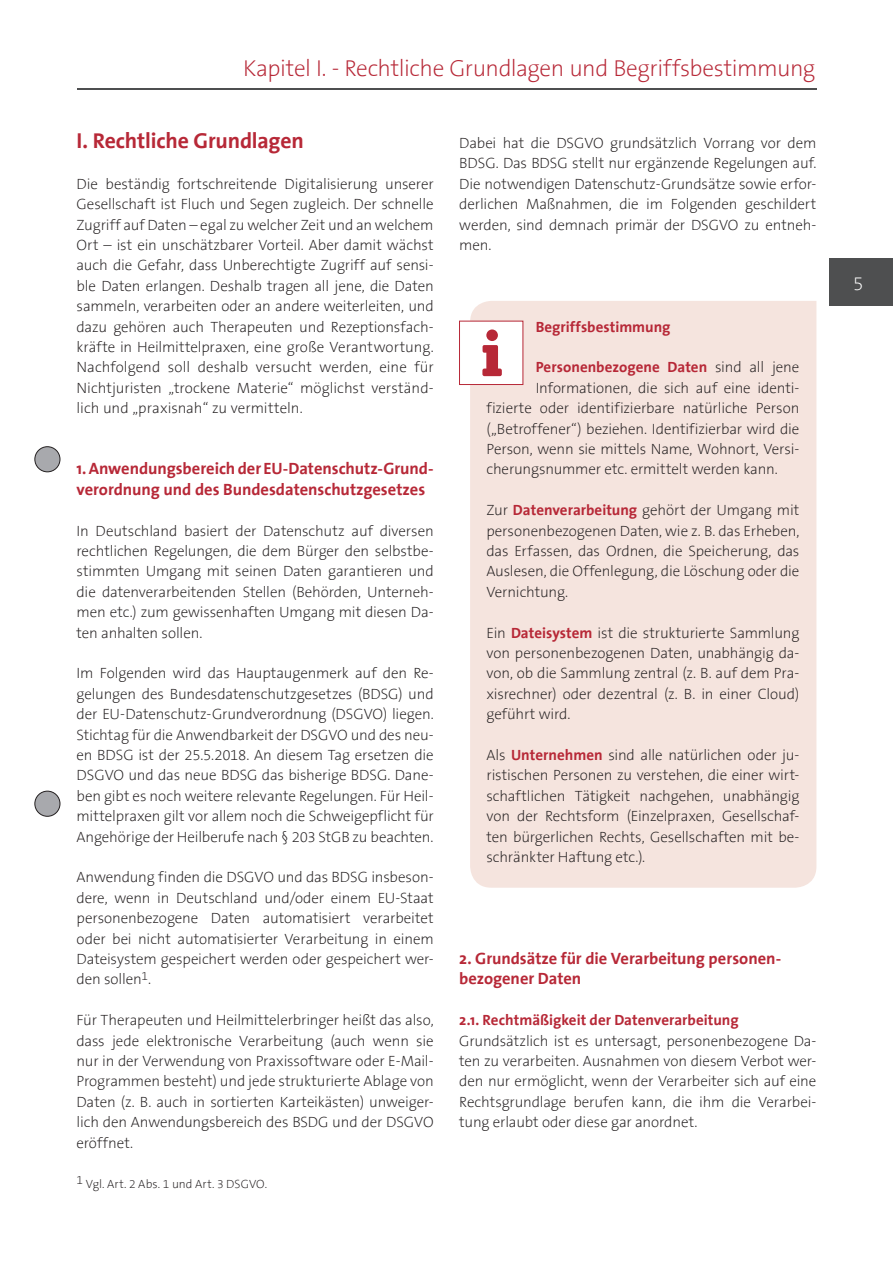
<style>
.page{position:relative;width:893px;height:1263px;background:#fff}
.page>*{position:absolute;margin:0;border:0;box-sizing:border-box;transform-origin:0 0}
.t1{font:200 23.25px "The Sans B2";letter-spacing:-.02em;color:#b72837}
.t2{font:700 21.75px "The Sans";letter-spacing:-.01em;color:#b72837}
.t3{font:200 19.05px "The Sans B2";color:#fff}
.t4{font:700 16.5px/20.4px "The Sans";letter-spacing:-.005em;color:#b72837}
.t5{font:200 15px/20.4px "The Sans B2";letter-spacing:-.01em;color:#231f20;text-align:justify}
.t6{font:700 15px "The Sans";color:#b72837}
.t7{font:200 12px "The Sans B2";letter-spacing:.005em;color:#231f20}
.s1{font-family:"The Sans B2";font-weight:200;color:#231f20}
.s2{font-family:"The Sans";font-weight:700;color:#b72837}
</style>
<div class="page">
<hr style="left:77px;top:89px;width:740px;height:1px;background:#4e4f50">
<div style="left:829px;top:258px;width:64px;height:48px;background:#4e4f50"></div>
<div style="left:470px;top:301px;width:346px;height:587px;background:#f5e4de"></div>
<div style="left:459px;top:321px;width:64px;height:64px;background:#fff;border:1px solid #b72837"></div>
<div style="left:486px;top:329px;width:12px;height:12px;background:#b72837;border-radius:50%"></div>
<svg style="left:482px;top:345px;width:20px;height:31px"></svg>
<div style="left:35px;top:447px;width:25px;height:25px;background:#a8a9ad;border-radius:50%"></div>
<div style="left:35px;top:446px;width:25px;height:26px;border:1px solid #231f20;border-radius:50%"></div>
<div style="left:35px;top:791px;width:25px;height:25px;background:#a8a9ad;border-radius:50%"></div>
<div style="left:35px;top:791px;width:25px;height:25px;border:1px solid #231f20;border-radius:50%"></div>
<h1 class="t1" style="left:243px;top:56px;width:574px">Kapitel I. - Rechtliche Grundlagen und Begriffsbestimmung</h1>
<h2 class="t2" style="left:77px;top:122px;width:229px">I. Rechtliche Grundlagen</h2>
<p class="t5" style="left:77px;top:174px;width:359px">Die beständig fortschreitende Digitalisierung unserer Gesellschaft ist Fluch und Segen zugleich. Der schnelle Zugriff auf Daten – egal zu welcher Zeit und an welchem Ort – ist ein unschätzbarer Vorteil. Aber damit wächst auch die Gefahr, dass Unberechtigte Zugriff auf sensi&shy;ble Daten erlangen. Deshalb tragen all jene, die Daten sammeln, verarbeiten oder an andere weiterleiten, und dazu gehören auch Therapeuten und Rezeptionsfach&shy;kräfte in Heilmittelpraxen, eine große Verantwortung.<br>Nachfolgend soll deshalb versucht werden, eine für Nichtjuristen „trockene Materie“ möglichst verständ&shy;lich und „praxisnah“ zu vermitteln.</p>
<p class="t4" style="left:77px;top:458px;width:359px">1. Anwendungsbereich der EU-Datenschutz-Grund&shy;verordnung und des Bundesdatenschutzgesetzes</p>
<p class="t5" style="left:77px;top:521px;width:359px">In Deutschland basiert der Datenschutz auf diversen rechtlichen Regelungen, die dem Bürger den selbstbe&shy;stimmten Umgang mit seinen Daten garantieren und die datenverarbeitenden Stellen (Behörden, Unterneh&shy;men etc.) zum gewissenhaften Umgang mit diesen Da&shy;ten anhalten sollen.</p>
<p class="t5" style="left:77px;top:664px;width:359px">Im Folgenden wird das Hauptaugenmerk auf den Re&shy;gelungen des Bundesdatenschutzgesetzes (BDSG) und der EU-Datenschutz-Grundverordnung (DSGVO) liegen.<br>Stichtag für die Anwendbarkeit der DSGVO und des neu&shy;en BDSG ist der 25.5.2018. An diesem Tag ersetzen die DSGVO und das neue BDSG das bisherige BDSG. Dane&shy;ben gibt es noch weitere relevante Regelungen. Für Heil&shy;mittelpraxen gilt vor allem noch die Schweigepflicht für Angehörige der Heilberufe nach § 203 StGB zu beachten.</p>
<p class="t5" style="left:77px;top:868px;width:359px">Anwendung finden die DSGVO und das BDSG insbeson&shy;dere, wenn in Deutschland und/oder einem EU-Staat personenbezogene Daten automatisiert verarbeitet oder bei nicht automatisierter Verarbeitung in einem Dateisystem gespeichert werden oder gespeichert wer&shy;den sollen<sup>1</sup>.</p>
<p class="t5" style="left:77px;top:1010px;width:359px">Für Therapeuten und Heilmittelerbringer heißt das also, dass jede elektronische Verarbeitung (auch wenn sie nur in der Verwendung von Praxissoftware oder E-Mail-Programmen besteht) und jede strukturierte Ablage von Daten (z. B. auch in sortierten Karteikästen) unweiger&shy;lich den Anwendungsbereich des BSDG und der DSGVO eröffnet.</p>
<p class="t7" style="left:77px;top:1178px;width:192px">1 Vgl. Art. 2 Abs. 1 und Art. 3 DSGVO.</p>
<p class="t5" style="left:459px;top:133px;width:359px">Dabei hat die DSGVO grundsätzlich Vorrang vor dem BDSG. Das BDSG stellt nur ergänzende Regelungen auf.<br>Die notwendigen Datenschutz-Grundsätze sowie erfor&shy;derlichen Maßnahmen, die im Folgenden geschildert werden, sind demnach primär der DSGVO zu entneh&shy;men.</p>
<p class="t6" style="left:536px;top:314px;width:136px">Begriffsbestimmung</p>
<p class="t6" style="left:536px;top:355px;width:265px">Personenbezogene Daten <span class="s1">sind all jene</span></p>
<p class="t5" style="left:486px;top:378px;width:314px;text-indent:49px">Informationen, die sich auf eine identi&shy;fizierte oder identifizierbare natürliche Person („Betroffener“) beziehen. Identifizierbar wird die Person, wenn sie mittels Name, Wohnort, Versi&shy;cherungsnummer etc. ermittelt werden kann.</p>
<p class="t5" style="left:486px;top:500px;width:314px">Zur <span class="s2">Datenverarbeitung</span> gehört der Umgang mit personenbezogenen Daten, wie z. B. das Erheben, das Erfassen, das Ordnen, die Speicherung, das Auslesen, die Offenlegung, die Löschung oder die Vernichtung.</p>
<p class="t5" style="left:486px;top:623px;width:314px">Ein <span class="s2">Dateisystem</span> ist die strukturierte Sammlung von personenbezogenen Daten, unabhängig da&shy;von, ob die Sammlung zentral (z. B. auf dem Pra&shy;xisrechner) oder dezentral (z. B. in einer Cloud) geführt wird.</p>
<p class="t5" style="left:486px;top:745px;width:314px">Als <span class="s2">Unternehmen</span> sind alle natürlichen oder ju&shy;ristischen Personen zu verstehen, die einer wirt&shy;schaftlichen Tätigkeit nachgehen, unabhängig von der Rechtsform (Einzelpraxen, Gesellschaf&shy;ten bürgerlichen Rechts, Gesellschaften mit be&shy;schränkter Haftung etc.).</p>
<p class="t4" style="left:459px;top:948px;width:323px">2. Grundsätze für die Verarbeitung personen&shy;bezogener Daten</p>
<p class="t6" style="left:459px;top:1007px;width:281px">2.1. Rechtmäßigkeit der Datenverarbeitung</p>
<p class="t5" style="left:459px;top:1031px;width:359px">Grundsätzlich ist es untersagt, personenbezogene Da&shy;ten zu verarbeiten. Ausnahmen von diesem Verbot wer&shy;den nur ermöglicht, wenn der Verarbeiter sich auf eine Rechtsgrundlage berufen kann, die ihm die Verarbei&shy;tung erlaubt oder diese gar anordnet.</p>
<p class="t3" style="left:853px;top:274px;width:12px">5</p>
</div>
